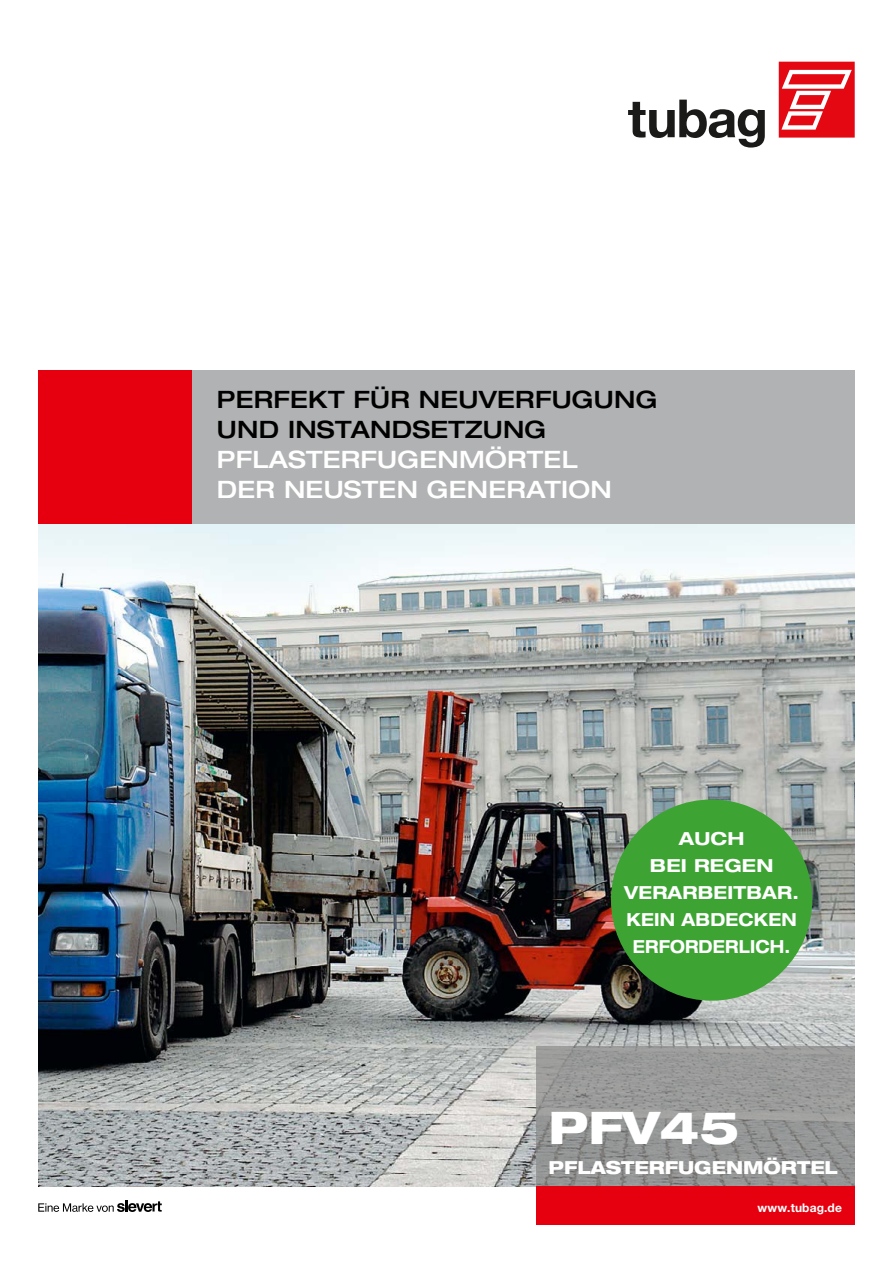
<style>
.page{position:relative;width:893px;height:1263px;background:#fff}
.page>*{position:absolute;margin:0;border:0;box-sizing:border-box;transform-origin:0 0}
.t1{font:800 expanded 45px "Helvetica Neue LT Pro";color:#fff}
.t2{font:500 expanded 24px/30px "Helvetica Neue LT Pro";letter-spacing:.01em;color:#000}
.t3{font:500 expanded 24px/30px "Helvetica Neue LT Pro";letter-spacing:.01em;color:#fff}
.t4{font:700 expanded 18px/27px "Helvetica Neue LT Pro";letter-spacing:.01em;color:#fff;text-align:center}
.t5{font:800 expanded 18px "Helvetica Neue LT Pro";color:#fff}
.t6{font:700 12px "Helvetica Neue LT Pro";letter-spacing:.01em;color:#fff}
</style>
<div class="page">
<img style="left:38px;top:523px;width:817px;height:663px">
<div style="left:191px;top:370px;width:664px;height:153px;background:#b1b2b3"></div>
<div style="left:38px;top:370px;width:153px;height:153px;background:#e6000f"></div>
<svg style="left:536px;top:1046px;width:319px;height:140px;background:#949595"></svg>
<div style="left:536px;top:1186px;width:319px;height:39px;background:#e6000f"></div>
<div style="left:779px;top:62px;width:75px;height:75px;background:#e30812"></div>
<div style="left:779px;top:62px;width:76px;height:76px;border:2px solid #e30812"></div>
<svg style="left:781px;top:70px;width:71px;height:60px"></svg>
<svg style="left:628px;top:100px;width:137px;height:48px"></svg>
<svg style="left:38px;top:1200px;width:124px;height:12px"></svg>
<div style="left:611px;top:799px;width:201px;height:202px;background:#3da434;border-radius:50%"></div>
<h2 class="t2" style="left:217px;top:383px;width:442px">PERFEKT FÜR NEUVERFUGUNG<br>UND INSTANDSETZUNG</h2>
<h2 class="t3" style="left:217px;top:443px;width:396px">PFLASTERFUGENMÖRTEL<br>DER NEUSTEN GENERATION</h2>
<p class="t4" style="left:624px;top:824px;width:176px">AUCH<br>BEI REGEN<br>VERARBEITBAR.<br>KEIN ABDECKEN<br>ERFORDERLICH.</p>
<h1 class="t1" style="left:549px;top:1099px;width:192px">PFV45</h1>
<p class="t5" style="left:549px;top:1156px;width:291px">PFLASTERFUGENMÖRTEL</p>
<p class="t6" style="left:757px;top:1200px;width:86px">www.tubag.de</p>
</div>
